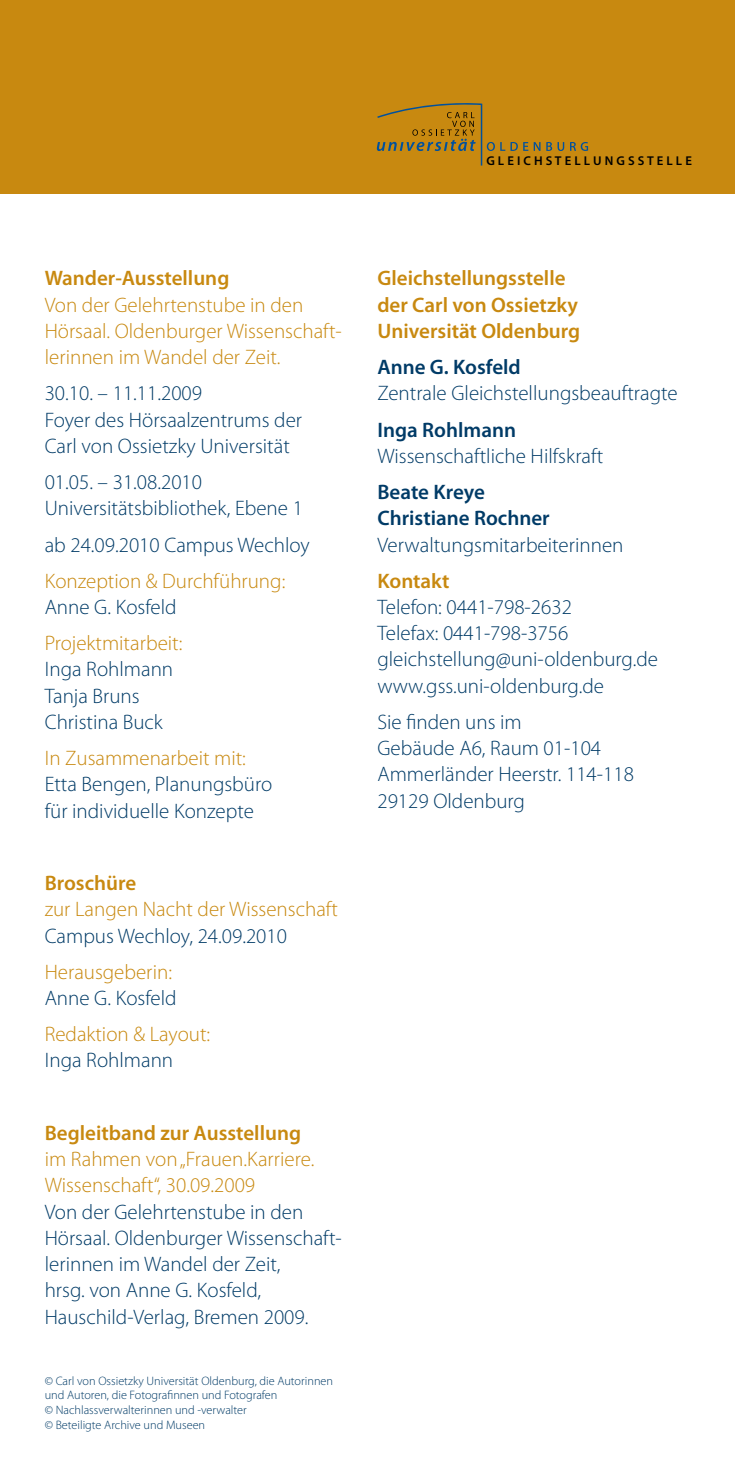
<style>
.page{position:relative;width:735px;height:1474px;background:#fff}
.page>*{position:absolute;margin:0;border:0;box-sizing:border-box;transform-origin:0 0}
.t1{font:300 21px/26.2px "Myriad Pro";color:#003b67}
.t2{font:300 21px/26.2px "Myriad Pro";color:#c88910}
.t3{font:600 21px/26.2px "Myriad Pro";color:#c88910}
.t4{font:600 21px/26.2px "Myriad Pro";color:#003b67}
.t5{font:600 12.78px "Myriad Pro";color:#000}
.t6{font:300 12.25px/14.7px "Myriad Pro";color:#003b67}
</style>
<div class="page">
<div style="left:0;top:0;width:734px;height:193px;background:#c88910"></div>
<svg style="left:500px;top:142px;width:17px;height:9px"></svg>
<svg style="left:523px;top:142px;width:17px;height:9px"></svg>
<svg style="left:546px;top:142px;width:41px;height:9px"></svg>
<svg style="left:376px;top:103px;width:118px;height:62px"></svg>
<p class="t5" style="left:486px;top:153px;width:207px">G L E I C H S T E L L U N G S S T E L L E</p>
<p class="t3" style="left:45px;top:265px;width:186px">Wander-Ausstellung</p>
<p class="t2" style="left:45px;top:291px;width:298px">Von der Gelehrtenstube in den<br>Hörsaal. Oldenburger Wissenschaft&shy;lerinnen im Wandel der Zeit.</p>
<p class="t1" style="left:45px;top:380px;width:259px">30.10. – 11.11.2009<br>Foyer des Hörsaalzentrums der<br>Carl von Ossietzky Universität</p>
<p class="t1" style="left:45px;top:469px;width:259px">01.05. – 31.08.2010<br>Universitätsbibliothek, Ebene 1</p>
<p class="t1" style="left:45px;top:531px;width:266px">ab 24.09.2010 Campus Wechloy</p>
<p class="t2" style="left:45px;top:567px;width:242px">Konzeption &amp; Durchführung:</p>
<p class="t1" style="left:45px;top:593px;width:133px">Anne G. Kosfeld</p>
<p class="t2" style="left:45px;top:630px;width:139px">Projektmitarbeit:</p>
<p class="t1" style="left:45px;top:656px;width:130px">Inga Rohlmann<br>Tanja Bruns<br>Christina Buck</p>
<p class="t2" style="left:45px;top:744px;width:203px">In Zusammenarbeit mit:</p>
<p class="t1" style="left:45px;top:771px;width:229px">Etta Bengen, Planungsbüro für individuelle Konzepte</p>
<p class="t3" style="left:45px;top:869px;width:93px">Broschüre</p>
<p class="t2" style="left:45px;top:896px;width:295px">zur Langen Nacht der Wissenschaft</p>
<p class="t1" style="left:45px;top:922px;width:244px">Campus Wechloy, 24.09.2010</p>
<p class="t2" style="left:45px;top:958px;width:129px">Herausgeberin:</p>
<p class="t1" style="left:45px;top:984px;width:133px">Anne G. Kosfeld</p>
<p class="t2" style="left:45px;top:1020px;width:167px">Redaktion &amp; Layout:</p>
<p class="t1" style="left:45px;top:1047px;width:130px">Inga Rohlmann</p>
<p class="t3" style="left:45px;top:1119px;width:258px">Begleitband zur Ausstellung</p>
<p class="t2" style="left:45px;top:1145px;width:271px">im Rahmen von „Frauen.Karriere.<br>Wissenschaft“, 30.09.2009</p>
<p class="t1" style="left:45px;top:1198px;width:298px">Von der Gelehrtenstube in den<br>Hörsaal. Oldenburger Wissenschaft&shy;lerinnen im Wandel der Zeit,<br>hrsg. von Anne G. Kosfeld,<br>Hauschild-Verlag, Bremen 2009.</p>
<p class="t6" style="left:45px;top:1372px;width:290px">© Carl von Ossietzky Universität Oldenburg, die Autorinnen und Autoren, die Fotografinnen und Fotografen<br>© Nachlassverwalterinnen und -verwalter<br>© Beteiligte Archive und Museen</p>
<p class="t3" style="left:377px;top:265px;width:204px">Gleichstellungsstelle der Carl von Ossietzky<br>Universität Oldenburg</p>
<p class="t4" style="left:377px;top:353px;width:145px">Anne G. Kosfeld</p>
<p class="t1" style="left:377px;top:380px;width:301px">Zentrale Gleichstellungsbeauftragte</p>
<p class="t4" style="left:377px;top:416px;width:140px">Inga Rohlmann</p>
<p class="t1" style="left:377px;top:442px;width:227px">Wissenschaftliche Hilfskraft</p>
<p class="t4" style="left:377px;top:478px;width:174px">Beate Kreye<br>Christiane Rochner</p>
<p class="t1" style="left:377px;top:531px;width:247px">Verwaltungsmitarbeiterinnen</p>
<p class="t3" style="left:377px;top:567px;width:73px">Kontakt</p>
<p class="t1" style="left:377px;top:593px;width:282px">Telefon: 0441-798-2632<br>Telefax: 0441-798-3756 gleichstellung@uni-oldenburg.de www.gss.uni-oldenburg.de</p>
<p class="t1" style="left:377px;top:708px;width:258px">Sie finden uns im<br>Gebäude A6, Raum 01-104<br>Ammerländer Heerstr. 114-118<br>29129 Oldenburg</p>
</div>
